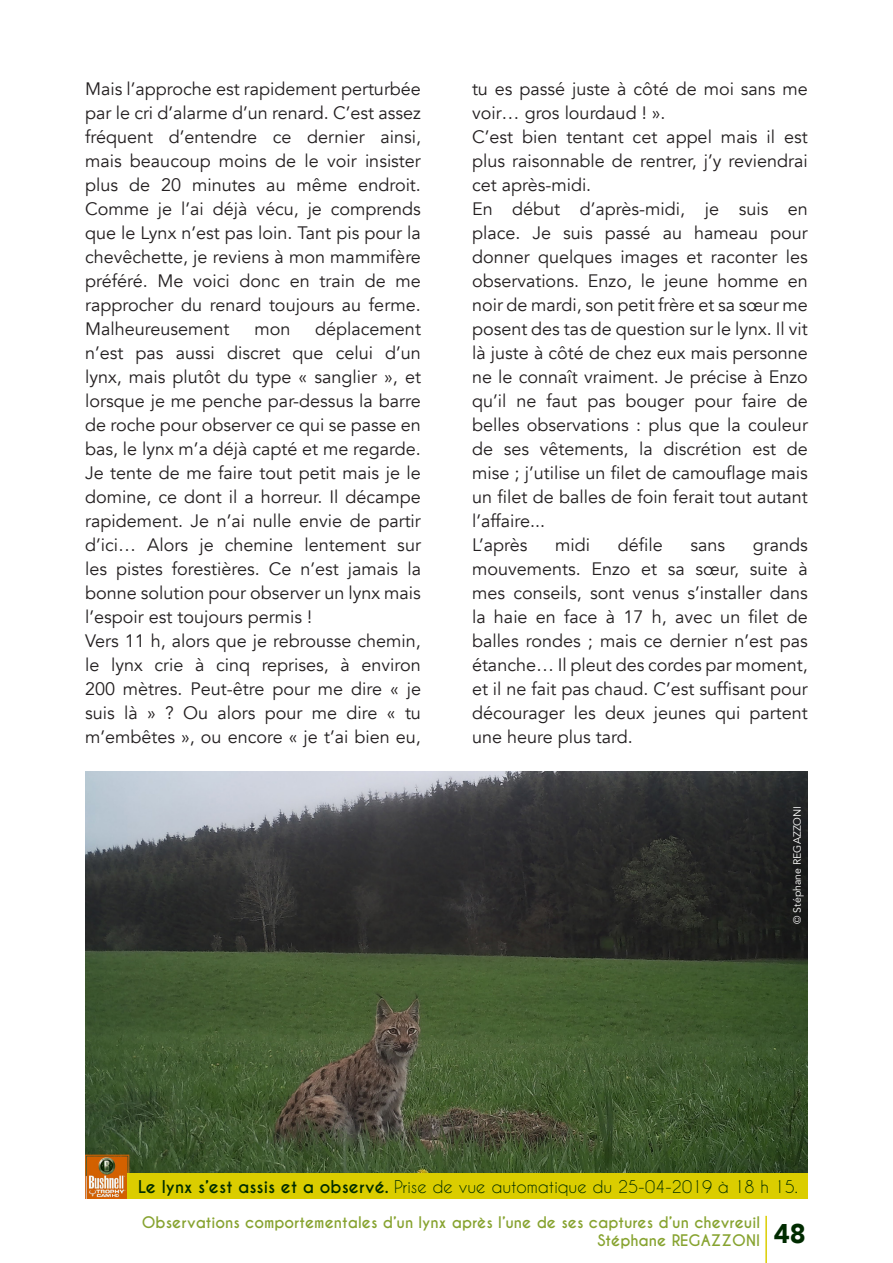
<style>
.page{position:relative;width:893px;height:1263px;background:#fff}
.page>*{position:absolute;margin:0;border:0;box-sizing:border-box;transform-origin:0 0}
.t1{font:900 27px "Avenir";color:#002b00}
.t2{font:18px/24px "Avenir";color:#231f20;text-align:justify}
.t3{font:16.5px "Caviar Dreams";color:#002b00}
.t4{font:700 15px/18px "Caviar Dreams";color:#87a330;text-align:right}
.t5{font:10.5px "Avenir";color:#fff}
.s1{font-weight:700}
</style>
<div class="page">
<hr style="left:765px;top:1216px;width:2px;height:47px;background:#dbcd00">
<img style="left:85px;top:772px;width:723px;height:426px">
<div style="left:128px;top:1174px;width:680px;height:25px;background:#dbcd00"></div>
<p class="t2" style="left:85px;top:77px;width:337px">Mais l’approche est rapidement perturbée par le cri d’alarme d’un renard. C’est assez fréquent d’entendre ce dernier ainsi, mais beaucoup moins de le voir insister plus de 20 minutes au même endroit.<br>Comme je l’ai déjà vécu, je comprends que le Lynx n’est pas loin. Tant pis pour la chevêchette, je reviens à mon mammifère préféré. Me voici donc en train de me rapprocher du renard toujours au ferme.<br>Malheureusement</p>
<p class="t2" style="left:85px;top:317px;width:337px;text-indent:230px">déplacement n’est pas aussi discret que celui d’un lynx, mais plutôt du type « sanglier », et lorsque je me penche par-dessus la barre de roche pour observer ce qui se passe en bas, le lynx m’a déjà capté et me regarde.<br>Je tente de me faire tout petit mais je le domine, ce dont il a horreur. Il décampe rapidement. Je n’ai nulle envie de partir d’ici… Alors je chemine lentement sur les pistes forestières. Ce n’est jamais la bonne solution pour observer un lynx mais l’espoir est toujours permis !</p>
<p class="t2" style="left:85px;top:629px;width:337px">Vers 11 h, alors que je rebrousse chemin, le lynx crie à cinq reprises, à environ 200 mètres. Peut-être pour me dire « je suis là » ? Ou alors pour me dire « tu m’embêtes », ou encore « je t’ai bien eu,</p>
<p class="t2" style="left:254px;top:317px;width:38px">mon</p>
<p class="t2" style="left:472px;top:77px;width:337px">tu es passé juste à côté de moi sans me voir… gros lourdaud ! ».</p>
<p class="t2" style="left:472px;top:125px;width:337px">C’est bien tentant cet appel mais il est plus raisonnable de rentrer, j’y reviendrai cet après-midi.</p>
<p class="t2" style="left:472px;top:197px;width:337px">En début d’après-midi, je suis en place. Je suis passé au hameau pour donner quelques images et raconter les observations. Enzo, le jeune homme en noir de mardi, son petit frère et sa sœur me posent des tas de question sur le lynx. Il vit là juste à côté de chez eux mais personne ne le connaît vraiment. Je précise à Enzo qu’il ne faut pas bouger pour faire de belles observations : plus que la couleur de ses vêtements, la discrétion est de mise ; j’utilise un filet de camouflage mais un filet de balles de foin ferait tout autant l’affaire...</p>
<p class="t2" style="left:472px;top:533px;width:57px">L’après</p>
<p class="t2" style="left:555px;top:533px;width:36px">midi</p>
<p class="t2" style="left:618px;top:533px;width:46px">défile</p>
<p class="t2" style="left:691px;top:533px;width:36px">sans</p>
<p class="t2" style="left:472px;top:533px;width:337px;text-indent:281px">grands mouvements. Enzo et sa sœur, suite à mes conseils, sont venus s’installer dans la haie en face à 17 h, avec un filet de balles rondes ; mais ce dernier n’est pas étanche… Il pleut des cordes par moment, et il ne fait pas chaud. C’est suffisant pour décourager les deux jeunes qui partent une heure plus tard.</p>
<p class="t5" style="left:791px;top:924px;width:119px;rotate:-90deg">© Stéphane REGAZZONI</p>
<p class="t3" style="left:138px;top:1177px;width:661px"><span class="s1">Le lynx s’est assis et a observé.</span> Prise de vue automatique du 25-04-2019 à 18 h 15.</p>
<p class="t4" style="left:142px;top:1213px;width:620px">Observations comportementales d’un lynx après l’une de ses captures d’un chevreuil<br>Stéphane REGAZZONI</p>
<p class="t1" style="left:774px;top:1210px;width:33px">48</p>
</div>
